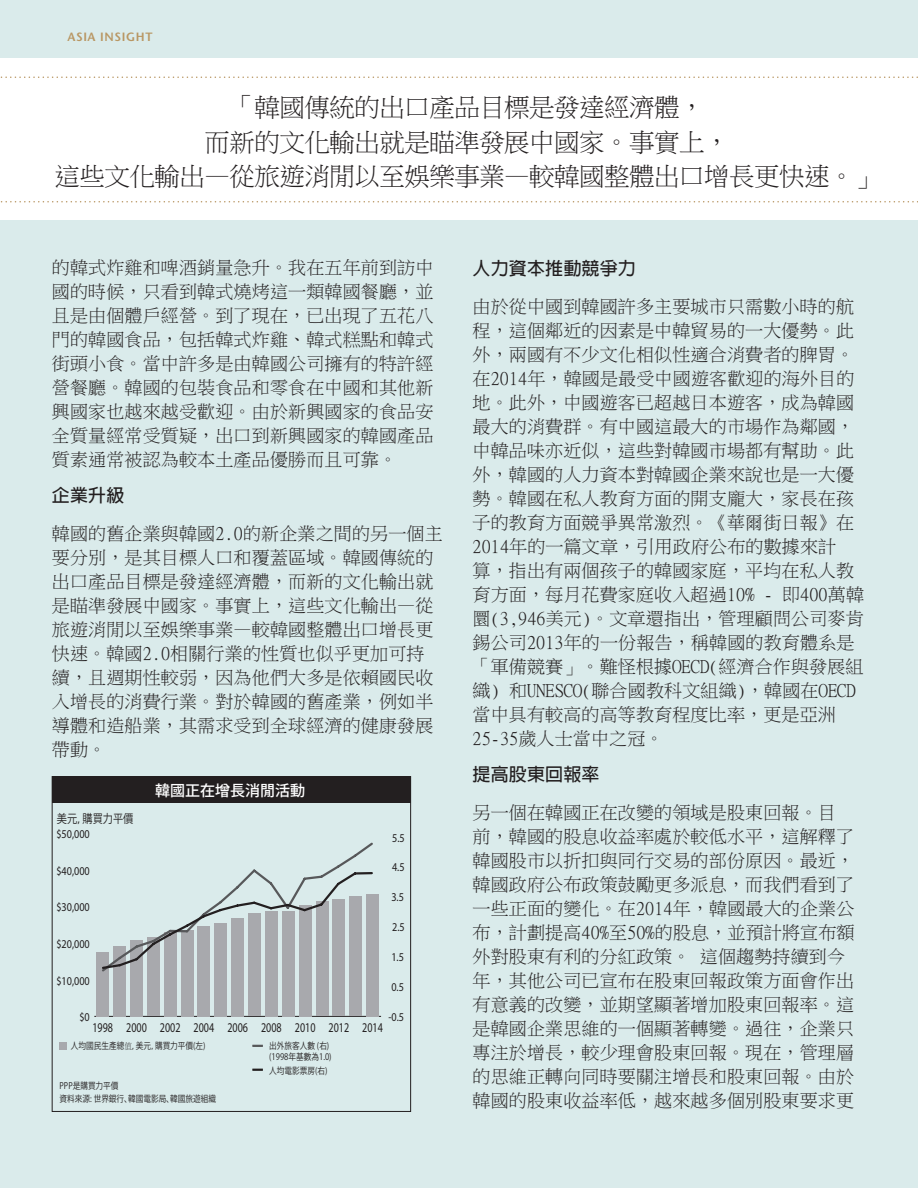
<style>
.page{position:relative;width:918px;height:1188px;background:#daebeb}
.page>*{position:absolute;margin:0;border:0;box-sizing:border-box;transform-origin:0 0}
._3_Body_text{font:25.5px "Ming Li U";letter-spacing:-.02em;color:#231f20}
._3_Body_text-2{font:18px/24px "Ming Li U";letter-spacing:.01em;color:#231f20}
._3_Body_text-3{font:700 18px "Adobe Fan Heiti Std";letter-spacing:.01em;color:#231f20}
.t1{font:15px "Koz Go Pr 6 N Medium 90 pv RKSJ H";color:#fff}
.t2{font:13.5px "Myriad Pro";color:#231f20;scale:.75 1}
.t3{font:12px "Myriad Pro";color:#231f20;scale:.85 1}
.t4{font:600 12px "Stone Sans Std";letter-spacing:.05em;color:#b99764}
.t5{font:12px "Koz Go Pr 6 N Regular 90 pv RKSJ H";color:#231f20;scale:.85 1}
.t6{font:9px/12.3px "Koz Go Pr 6 N Regular 90 pv RKSJ H";color:#231f20;scale:.85 1}
.s1{font-family:"Li Sung Light B5 pc H"}
</style>
<div class="page">
<div style="left:0;top:58px;width:918px;height:162px;background:#fff"></div>
<svg style="left:0;top:76px;width:918px;height:2px"></svg>
<svg style="left:0;top:201px;width:918px;height:1px"></svg>
<div style="left:52px;top:777px;width:359px;height:26px;background:#231f20"></div>
<div style="left:52px;top:776px;width:359px;height:336px;border:1px solid #231f20"></div>
<div style="left:59px;top:1043px;width:8px;height:7px;background:#a8a9ad"></div>
<hr style="left:94px;top:1016px;width:287px;height:1px;background:#231f20">
<div style="left:97px;top:952px;width:12px;height:64px;background:#a8a9ad"></div>
<div style="left:114px;top:946px;width:12px;height:70px;background:#a8a9ad"></div>
<div style="left:130px;top:940px;width:13px;height:76px;background:#a8a9ad"></div>
<div style="left:147px;top:937px;width:12px;height:79px;background:#a8a9ad"></div>
<div style="left:164px;top:932px;width:12px;height:84px;background:#a8a9ad"></div>
<div style="left:181px;top:930px;width:12px;height:86px;background:#a8a9ad"></div>
<div style="left:198px;top:926px;width:12px;height:90px;background:#a8a9ad"></div>
<div style="left:215px;top:923px;width:12px;height:93px;background:#a8a9ad"></div>
<div style="left:232px;top:918px;width:12px;height:98px;background:#a8a9ad"></div>
<div style="left:249px;top:913px;width:12px;height:103px;background:#a8a9ad"></div>
<div style="left:265px;top:911px;width:13px;height:105px;background:#a8a9ad"></div>
<div style="left:282px;top:911px;width:12px;height:105px;background:#a8a9ad"></div>
<div style="left:299px;top:905px;width:12px;height:111px;background:#a8a9ad"></div>
<div style="left:316px;top:902px;width:12px;height:114px;background:#a8a9ad"></div>
<div style="left:333px;top:899px;width:12px;height:117px;background:#a8a9ad"></div>
<div style="left:350px;top:896px;width:12px;height:120px;background:#a8a9ad"></div>
<div style="left:367px;top:894px;width:12px;height:122px;background:#a8a9ad"></div>
<svg style="left:252px;top:1069px;width:11px;height:2px"></svg>
<svg style="left:252px;top:1045px;width:11px;height:2px"></svg>
<svg style="left:102px;top:842px;width:271px;height:132px"></svg>
<p class="t4" style="left:68px;top:29px;width:87px">ASIA INSIGHT</p>
<p class="_3_Body_text" style="left:229px;top:95px;width:477px">「韓國傳統的出口產品目標是發達經濟體，</p>
<p class="_3_Body_text" style="left:204px;top:129px;width:527px">而新的文化輸出就是瞄準發展中國家。事實上，</p>
<p class="_3_Body_text" style="left:55px;top:164px;width:827px">這些文化輸出—從旅遊消閒以至娛樂事業—較韓國整體出口增長更快速。」</p>
<p class="_3_Body_text-2" style="left:52px;top:256px;width:383px;text-align:justify">的韓式炸雞和啤酒銷量急升。我在五年前到訪中國的時候，只看到韓式燒烤這一類韓國餐廳，並且是由個體戶經營。到了現在，已出現了五花八門的韓國食品，包括韓式炸雞、韓式糕點和韓式街頭小食。當中許多是由韓國公司擁有的特許經營餐廳。韓國的包裝食品和零食在中國和其他新興國家也越來越受歡迎。由於新興國家的食品安全質量經常受質疑，出口到新興國家的韓國產品質素通常被認為較本土產品優勝而且可靠。</p>
<p class="_3_Body_text-3" style="left:52px;top:485px;width:74px">企業升級</p>
<p class="_3_Body_text-2" style="left:52px;top:522px;width:392px">韓國的舊企業與韓國2.0的新企業之間的另一個主要分別，是其目標人口和覆蓋區域。韓國傳統的出口產品目標是發達經濟體，而新的文化輸出就是瞄準發展中國家。事實上，這些文化輸出—從旅遊消閒以至娛樂事業—較韓國整體出口增長更快速。韓國2.0相關行業的性質也似乎更加可持續，且週期性較弱，因為他們大多是依賴國民收入增長的消費行業。對於韓國的舊產業，例如半導體和造船業，其需求受到全球經濟的健康發展帶動。</p>
<p class="t5" style="left:57px;top:812px;width:92px">美元，購買力平價</p>
<p class="t3" style="left:56px;top:827px;width:41px">$50,000</p>
<p class="t3" style="left:56px;top:863px;width:41px">$40,000</p>
<p class="t3" style="left:56px;top:900px;width:41px">$30,000</p>
<p class="t3" style="left:56px;top:937px;width:41px">$20,000</p>
<p class="t3" style="left:56px;top:973px;width:41px">$10,000</p>
<p class="t1" style="left:155px;top:782px;width:152px">韓國正在增長消閒活動</p>
<p class="t3" style="left:392px;top:830px;width:16px">5.5</p>
<p class="t3" style="left:392px;top:860px;width:16px">4.5</p>
<p class="t3" style="left:391px;top:890px;width:16px">3.5</p>
<p class="t3" style="left:392px;top:920px;width:16px">2.5</p>
<p class="t3" style="left:391px;top:950px;width:16px">1.5</p>
<p class="t3" style="left:391px;top:979px;width:16px">0.5</p>
<p class="t3" style="left:79px;top:1010px;width:14px">$0</p>
<p class="t3" style="left:388px;top:1009px;width:20px">-0.5</p>
<p class="t2" style="left:92px;top:1019px;width:389px">1998 2000 2002 2004 2006 2008 2010 2012 2014</p>
<p class="t6" style="left:71px;top:1040px;width:160px">人均國民生產總<span class="s1">ࡩ</span>，美元，購買力平價(左)</p>
<p class="t6" style="left:60px;top:1080px;width:186px">PPP是購買力平價<br>資料來源: 世界銀行、韓國電影局、韓國旅遊組織</p>
<p class="t6" style="left:269px;top:1041px;width:75px;line-height:10.8px">出外旅客人數 (右) (1998年基數為1.0)</p>
<p class="t6" style="left:269px;top:1065px;width:70px">人均電影票房(右)</p>
<p class="_3_Body_text-3" style="left:472px;top:258px;width:165px">人力資本推動競爭力</p>
<p class="_3_Body_text-2" style="left:472px;top:295px;width:393px">由於從中國到韓國許多主要城市只需數小時的航程，這個鄰近的因素是中韓貿易的一大優勢。此外，兩國有不少文化相似性適合消費者的脾胃。在2014年，韓國是最受中國遊客歡迎的海外目的地。此外，中國遊客已超越日本遊客，成為韓國最大的消費群。有中國這最大的市場作為鄰國，中韓品味亦近似，這些對韓國市場都有幫助。此外，韓國的人力資本對韓國企業來說也是一大優勢。韓國在私人教育方面的開支龐大，家長在孩子的教育方面競爭異常激烈。《華爾街日報》在<br>2014年的一篇文章，引用政府公布的數據來計<br>算，指出有兩個孩子的韓國家庭，平均在私人教育方面，每月花費家庭收入超過10% - 即400萬韓圜(3,946美元)。文章還指出，管理顧問公司麥肯錫公司2013年的一份報告，稱韓國的教育體系是「軍備競賽」。難怪根據OECD(經濟合作與發展組織) 和UNESCO(聯合國教科文組織)，韓國在OECD當中具有較高的高等教育程度比率，更是亞洲<br>25-35歲人士當中之冠。</p>
<p class="_3_Body_text-3" style="left:472px;top:764px;width:129px">提高股東回報率</p>
<p class="_3_Body_text-2" style="left:472px;top:801px;width:384px">另一個在韓國正在改變的領域是股東回報。目前，韓國的股息收益率處於較低水平，這解釋了韓國股市以折扣與同行交易的部份原因。最近，韓國政府公布政策鼓勵更多派息，而我們看到了一些正面的變化。在2014年，韓國最大的企業公布，計劃提高40%至50%的股息，並預計將宣布額外對股東有利的分紅政策。 這個趨勢持續到今年，其他公司已宣布在股東回報政策方面會作出有意義的改變，並期望顯著增加股東回報率。這是韓國企業思維的一個顯著轉變。過往，企業只專注於增長，較少理會股東回報。現在，管理層的思維正轉向同時要關注增長和股東回報。由於韓國的股東收益率低，越來越多個別股東要求更</p>
</div>
